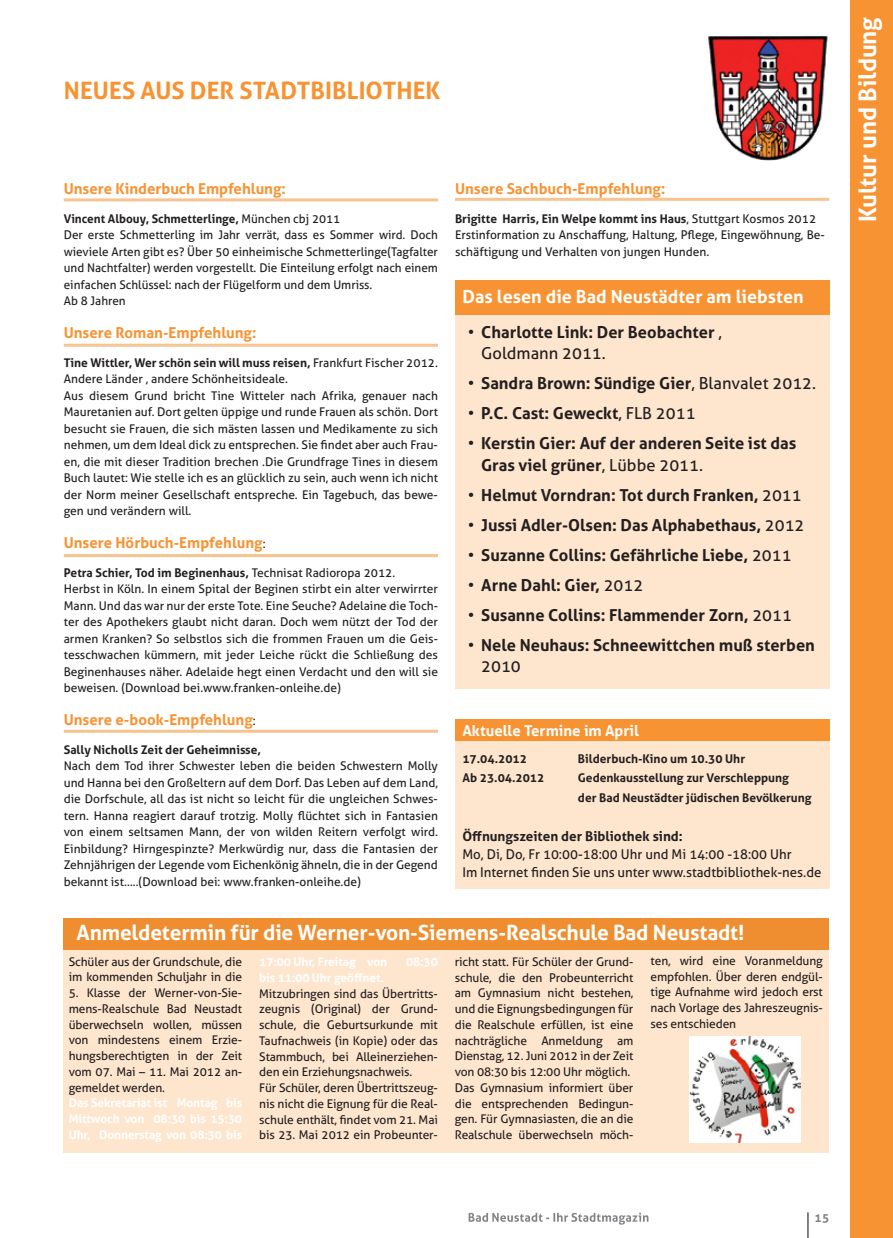
<style>
.page{position:relative;width:893px;height:1238px;background:#fff}
.page>*{position:absolute;margin:0;border:0;box-sizing:border-box;transform-origin:0 0}
.t1{font:700 24px "Aller";color:#f79332}
.t2{font:700 24px "Aller";color:#fff}
.t3{font:700 21px "Aller";letter-spacing:-.01em;color:#fff}
.t4{font:700 18px "Aller";color:#fff}
.t5{font:700 16.5px/21px "Aller";color:#231f20}
.t6{font:700 15px "Aller";color:#f79332}
.t7{font:700 15px "Aller";color:#fff}
.t8{font:13.5px/18px "Aller";color:#231f20}
.t9{font:700 13.5px "Aller";color:#231f20}
.t10{font:12px/15.8px "Aller";color:#231f20}
.t11{font:700 12px/19.5px "Aller";color:#231f20}
.t12{font:700 12px/15.8px "Aller";letter-spacing:-.01em;color:#fff;text-align:justify}
.t13{font:700 12px "Aller";color:#808285}
.s1{font-weight:700}
.s2{font-weight:400;font-size:12px;color:#231f20}
.s3{font-weight:400}
</style>
<div class="page">
<svg style="left:469px;top:1212px;width:179px;height:12px"></svg>
<svg style="left:808px;top:1212px;width:1px;height:25px"></svg>
<img style="left:708px;top:36px;width:120px;height:125px">
<div style="left:850px;top:0;width:43px;height:1237px;background:#f79332"></div>
<div style="left:455px;top:306px;width:374px;height:383px;background:#fee6ce"></div>
<div style="left:455px;top:281px;width:374px;height:34px;background:#f79332"></div>
<hr style="left:64px;top:198px;width:374px;height:3px;background:#f7c38f">
<hr style="left:64px;top:344px;width:374px;height:3px;background:#f7c38f">
<hr style="left:64px;top:554px;width:374px;height:3px;background:#f7c38f">
<hr style="left:455px;top:198px;width:374px;height:3px;background:#f7c38f">
<hr style="left:64px;top:729px;width:374px;height:3px;background:#f7c38f">
<div style="left:455px;top:719px;width:374px;height:29px;background:#f79332"></div>
<div style="left:455px;top:741px;width:374px;height:147px;background:#fee6ce"></div>
<div style="left:64px;top:921px;width:765px;height:231px;background:#fee6ce"></div>
<div style="left:64px;top:918px;width:765px;height:31px;background:#ee8e30"></div>
<img style="left:690px;top:1036px;width:110px;height:106px">
<h1 class="t1" style="left:64px;top:76px;width:376px">Neues aus der Stadtbibliothek</h1>
<p class="t6" style="left:64px;top:179px;width:224px">Unsere Kinderbuch Empfehlung:</p>
<p class="t10" style="left:64px;top:210px;width:376px;line-height:16.5px"><span class="s1">Vincent Albouy, Schmetterlinge,</span> München cbj 2011<br>Der erste Schmetterling im Jahr verrät, dass es Sommer wird. Doch wieviele Arten gibt es? Über 50 einheimische Schmetterlinge(Tagfalter und Nachtfalter) werden vorgestellt. Die Einteilung erfolgt nach einem einfachen Schlüssel: nach der Flügelform und dem Umriss.<br>Ab 8 Jahren</p>
<p class="t6" style="left:64px;top:323px;width:194px">Unsere Roman-Empfehlung:</p>
<p class="t10" style="left:64px;top:354px;width:376px;line-height:16.5px"><span class="s1">Tine Wittler, Wer schön sein will muss reisen,</span> Frankfurt Fischer 2012.<br>Andere Länder , andere Schönheitsideale.<br>Aus diesem Grund bricht Tine Witteler nach Afrika, genauer nach Mauretanien auf. Dort gelten üppige und runde Frauen als schön. Dort besucht sie Frauen, die sich mästen lassen und Medikamente zu sich nehmen, um dem Ideal dick zu entsprechen. Sie findet aber auch Frau&shy;en, die mit dieser Tradition brechen .Die Grundfrage Tines in diesem Buch lautet: Wie stelle ich es an glücklich zu sein, auch wenn ich nicht der Norm meiner Gesellschaft entspreche. Ein Tagebuch, das bewe&shy;gen und verändern will.</p>
<p class="t6" style="left:64px;top:533px;width:203px">Unsere Hörbuch-Empfehlung<span class="s2">:</span></p>
<p class="t10" style="left:64px;top:564px;width:376px;line-height:16.5px"><span class="s1">Petra Schier, Tod im Beginenhaus,</span> Technisat Radioropa 2012.<br>Herbst in Köln. In einem Spital der Beginen stirbt ein alter verwirrter Mann. Und das war nur der erste Tote. Eine Seuche? Adelaine die Toch&shy;ter des Apothekers glaubt nicht daran. Doch wem nützt der Tod der armen Kranken? So selbstlos sich die frommen Frauen um die Geis&shy;tesschwachen kümmern, mit jeder Leiche rückt die Schließung des Beginenhauses näher. Adelaide hegt einen Verdacht und den will sie beweisen. (Download bei.www.franken-onleihe.de)</p>
<p class="t6" style="left:64px;top:710px;width:193px">Unsere e-book-Empfehlung<span class="s2">:</span></p>
<p class="t11" style="left:64px;top:739px;width:199px">Sally Nicholls Zeit der Geheimnisse,</p>
<p class="t10" style="left:64px;top:757px;width:376px;line-height:16.5px;text-align:justify">Nach dem Tod ihrer Schwester leben die beiden Schwestern Molly und Hanna bei den Großeltern auf dem Dorf. Das Leben auf dem Land, die Dorfschule, all das ist nicht so leicht für die ungleichen Schwes&shy;tern. Hanna reagiert darauf trotzig. Molly flüchtet sich in Fantasien von einem seltsamen Mann, der von wilden Reitern verfolgt wird.<br>Einbildung? Hirngespinzte? Merkwürdig nur, dass die Fantasien der Zehnjährigen der Legende vom Eichenkönig ähneln, die in der Gegend bekannt ist…..(Download bei: www.franken-onleihe.de)</p>
<h2 class="t3" style="left:77px;top:919px;width:669px">Anmeldetermin für die Werner-von-Siemens-Realschule Bad Neustadt!</h2>
<p class="t10" style="left:69px;top:953px;width:175px">Schüler aus der Grundschule, die im kommenden Schuljahr in die</p>
<p class="t10" style="left:69px;top:984px;width:175px;text-align:justify">5. Klasse der Werner-von-Sie&shy;mens-Realschule Bad Neustadt überwechseln wollen, müssen von mindestens einem Erzie&shy;hungsberechtigten in der Zeit vom 07. Mai – 11. Mai 2012 an&shy;gemeldet werden.</p>
<p class="t12" style="left:69px;top:1094px;width:175px">Das Sekretariat ist Montag bis Mittwoch von 08:30 bis 15:30<br>Uhr, Donnerstag von 08:30 bis</p>
<p class="t6" style="left:455px;top:179px;width:212px">Unsere Sachbuch-Empfehlung:</p>
<p class="t10" style="left:455px;top:210px;width:371px;line-height:16.5px"><span class="s1">Brigitte Harris, Ein Welpe kommt ins Haus</span>, Stuttgart Kosmos 2012<br>Erstinformation zu Anschaffung, Haltung, Pflege, Eingewöhnung, Be&shy;schäftigung und Verhalten von jungen Hunden.</p>
<h3 class="t4" style="left:463px;top:285px;width:343px">Das lesen die Bad Neustädter am liebsten</h3>
<h3 class="t5" style="left:481px;top:321px;width:242px;text-indent:-13px"><span class="s3">•</span> Charlotte Link: Der Beobachter <span class="s3">,<br>Goldmann 2011.</span></h3>
<h3 class="t5" style="left:468px;top:372px;width:350px"><span class="s3">•</span> Sandra Brown: Sündige Gier<span class="s3">, Blanvalet 2012.</span></h3>
<h3 class="t5" style="left:468px;top:402px;width:229px"><span class="s3">•</span> P.C. Cast: Geweckt<span class="s3">, FLB 2011</span></h3>
<h3 class="t5" style="left:468px;top:431px;width:330px;line-height:22.5px"><span class="s3">•</span> Kerstin Gier: Auf der anderen Seite ist das<br>Gras viel grüner<span class="s3">, Lübbe 2011.</span></h3>
<h3 class="t5" style="left:468px;top:484px;width:335px"><span class="s3">•</span> Helmut Vorndran: Tot durch Franken, <span class="s3">2011</span></h3>
<h3 class="t5" style="left:468px;top:514px;width:338px"><span class="s3">•</span> Jussi Adler-Olsen: Das Alphabethaus, <span class="s3">2012</span></h3>
<h3 class="t5" style="left:468px;top:544px;width:325px"><span class="s3">•</span> Suzanne Collins: Gefährliche Liebe, <span class="s3">2011</span></h3>
<h3 class="t5" style="left:468px;top:574px;width:177px"><span class="s3">•</span> Arne Dahl: Gier, <span class="s3">2012</span></h3>
<h3 class="t5" style="left:468px;top:604px;width:326px"><span class="s3">•</span> Susanne Collins: Flammender Zorn, <span class="s3">2011</span></h3>
<h3 class="t5" style="left:481px;top:634px;width:335px;text-indent:-13px"><span class="s3">•</span> Nele Neuhaus: Schneewittchen muß sterben<br><span class="s3">2010</span></h3>
<p class="t7" style="left:462px;top:721px;width:178px">Aktuelle Termine im April</p>
<p class="t11" style="left:462px;top:748px;width:96px">17.04.2012 B</p>
<p class="t11" style="left:585px;top:748px;width:161px">ilderbuch-Kino um 10.30 Uhr</p>
<p class="t11" style="left:462px;top:768px;width:101px">Ab 23.04.2012 G</p>
<p class="t11" style="left:578px;top:768px;width:235px;text-indent:8px">edenkausstellung zur Verschleppung<br>der Bad Neustädter jüdischen Bevölkerung</p>
<p class="t9" style="left:462px;top:827px;width:222px">Öffnungszeiten der Bibliothek sind:</p>
<p class="t8" style="left:462px;top:844px;width:361px">Mo, Di, Do, Fr 10:00-18:00 Uhr und Mi 14:00 -18:00 Uhr<br>Im Internet finden Sie uns unter www.stadtbibliothek-nes.de</p>
<p class="t10" style="left:455px;top:953px;width:180px">richt statt. Für Schüler der Grund&shy;schule, die den Probeunterricht am Gymnasium nicht bestehen, und die Eignungsbedingungen für die Realschule erfüllen, ist eine nachträgliche Anmeldung am<br>Dienstag, 12. Juni 2012 in der Zeit von 08:30 bis 12:00 Uhr möglich.<br>Das Gymnasium informiert über die entsprechenden Bedingun&shy;gen. Für Gymnasiasten, die an die<br>Realschule überwechseln möch-</p>
<p class="t10" style="left:651px;top:952px;width:174px;text-align:justify">ten, wird eine Voranmeldung empfohlen. Über deren endgül&shy;tige Aufnahme wird jedoch erst nach Vorlage des Jahreszeugnis&shy;ses entschieden</p>
<p class="t12" style="left:259px;top:953px;width:130px">17:00 Uhr, Freitag von</p>
<p class="t12" style="left:406px;top:953px;width:33px">08:30</p>
<p class="t12" style="left:259px;top:969px;width:126px">bis 11:00 Uhr geöffnet.</p>
<p class="t10" style="left:259px;top:985px;width:180px">Mitzubringen sind das Übertritts&shy;zeugnis (Original) der Grund&shy;schule, die Geburtsurkunde mit Taufnachweis (in Kopie) oder das Stammbuch, bei Alleinerziehen&shy;den ein Erziehungsnachweis.<br>Für Schüler, deren Übertrittszeug&shy;nis nicht die Eignung für die Real&shy;schule enthält, findet vom 21. Mai bis 23. Mai 2012 ein Probeunter-</p>
<p class="t13" style="left:815px;top:1209px;width:16px">15</p>
<h1 class="t2" style="left:853px;top:222px;width:207px;rotate:-90deg">Kultur und Bildung</h1>
</div>
